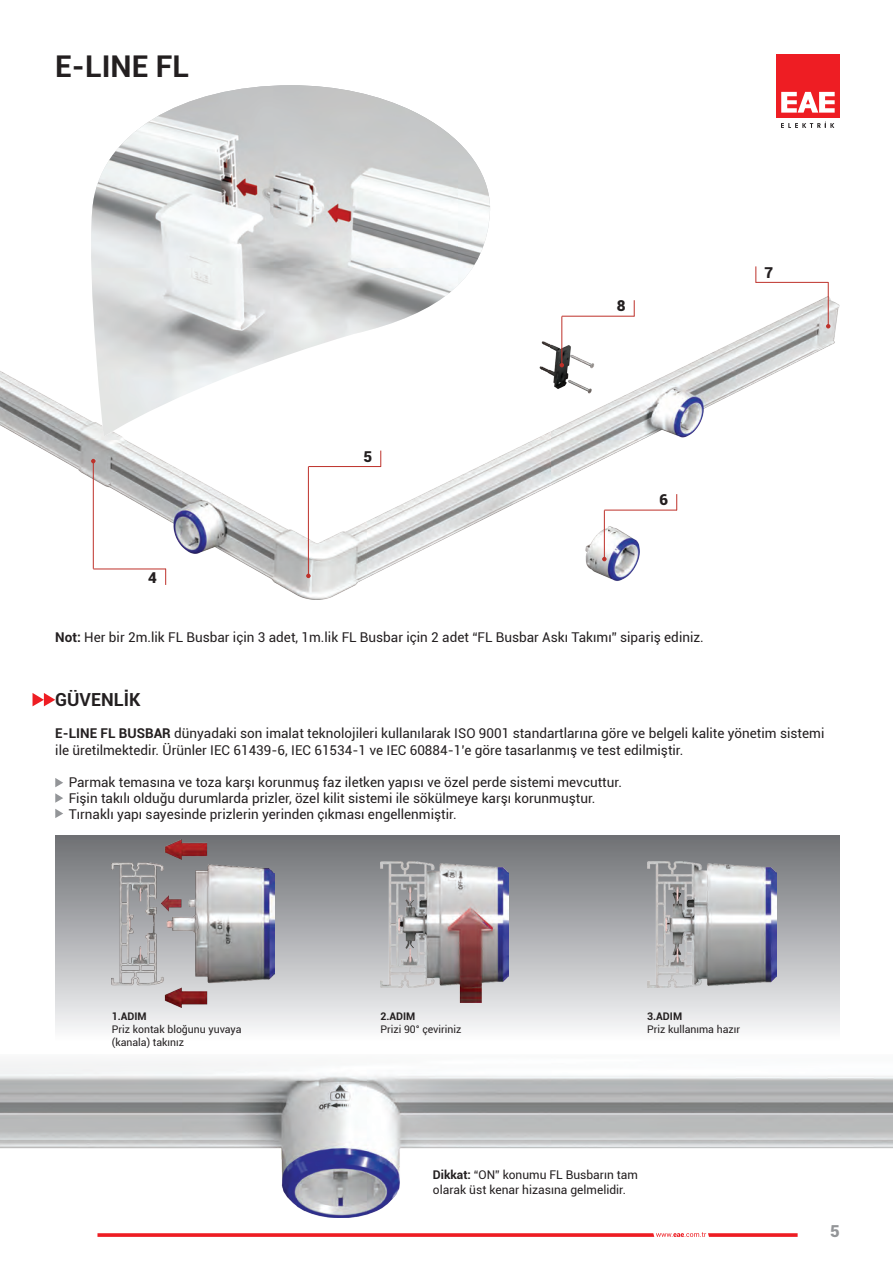
<style>
.page{position:relative;width:893px;height:1263px;background:#fff}
.page>*{position:absolute;margin:0;border:0;box-sizing:border-box;transform-origin:0 0}
.t1{font:700 30px "Roboto";color:#231f20}
.t2{font:700 18px "Roboto";color:#231f20}
.t3{font:900 16.5px "Roboto";color:#939598}
.t4{font:900 15px "Roboto";color:#231f20}
.t5{font:13.5px/16.2px "Roboto";color:#231f20}
.t6{font:12px/14.4px "Roboto";color:#231f20}
.t7{font:10.5px/12.6px "Roboto";color:#231f20}
.t8{font:700 10.5px "Roboto";color:#231f20}
.s1{font-weight:700}
</style>
<div class="page">
<div style="left:776px;top:54px;width:64px;height:64px;background:#ee1d23"></div>
<svg style="left:781px;top:92px;width:54px;height:21px"></svg>
<svg style="left:781px;top:122px;width:53px;height:6px"></svg>
<svg style="left:97px;top:1232px;width:701px;height:5px"></svg>
<img style="left:0;top:266px;width:840px;height:333px">
<svg style="left:33px;top:693px;width:22px;height:13px"></svg>
<svg style="left:55px;top:778px;width:8px;height:9px"></svg>
<svg style="left:55px;top:793px;width:8px;height:10px"></svg>
<svg style="left:55px;top:809px;width:8px;height:9px"></svg>
<div style="left:55px;top:835px;width:785px;height:220px;background:linear-gradient(to bottom,#6d6f73,#fff)"></div>
<img style="left:112px;top:840px;width:163px;height:167px">
<img style="left:380px;top:862px;width:128px;height:140px">
<img style="left:647px;top:861px;width:129px;height:126px">
<img style="left:0;top:1062px;width:893px;height:156px">
<img style="left:90px;top:85px;width:400px;height:352px">
<hr style="left:308px;top:466px;width:73px;height:1px;background:#be312a">
<hr style="left:604px;top:510px;width:73px;height:1px;background:#be312a">
<hr style="left:562px;top:316px;width:72px;height:1px;background:#be312a">
<hr style="left:756px;top:282px;width:72px;height:1px;background:#be312a">
<hr style="left:93px;top:569px;width:73px;height:1px;background:#be312a">
<hr style="left:308px;top:467px;width:1px;height:110px;background:#be312a">
<hr style="left:604px;top:510px;width:1px;height:49px;background:#be312a">
<hr style="left:562px;top:316px;width:1px;height:49px;background:#be312a">
<hr style="left:828px;top:282px;width:1px;height:44px;background:#be312a">
<hr style="left:93px;top:461px;width:1px;height:108px;background:#be312a">
<svg style="left:380px;top:451px;width:1px;height:15px"></svg>
<svg style="left:676px;top:494px;width:1px;height:16px"></svg>
<svg style="left:634px;top:300px;width:1px;height:16px"></svg>
<svg style="left:756px;top:266px;width:1px;height:17px"></svg>
<svg style="left:165px;top:569px;width:1px;height:16px"></svg>
<svg style="left:306px;top:574px;width:5px;height:4px"></svg>
<svg style="left:602px;top:557px;width:5px;height:4px"></svg>
<svg style="left:560px;top:363px;width:4px;height:4px"></svg>
<svg style="left:826px;top:324px;width:4px;height:4px"></svg>
<svg style="left:91px;top:459px;width:5px;height:4px"></svg>
<h1 class="t1" style="left:55px;top:45px;width:135px">E-LINE FL</h1>
<p class="t4" style="left:148px;top:567px;width:10px">4</p>
<p class="t4" style="left:363px;top:446px;width:10px">5</p>
<p class="t4" style="left:617px;top:295px;width:10px">8</p>
<p class="t4" style="left:659px;top:489px;width:10px">6</p>
<p class="t5" style="left:55px;top:628px;width:650px"><span class="s1">Not:</span> Her bir 2m.lik FL Busbar için 3 adet, 1m.lik FL Busbar için 2 adet “FL Busbar Askı Takımı” sipariş ediniz.</p>
<p class="t4" style="left:765px;top:262px;width:10px">7</p>
<h2 class="t2" style="left:55px;top:687px;width:87px">GÜVENLİK</h2>
<p class="t5" style="left:55px;top:725px;width:771px"><span class="s1">E-LINE FL BUSBAR</span> dünyadaki son imalat teknolojileri kullanılarak ISO 9001 standartlarına göre ve belgeli kalite yönetim sistemi ile üretilmektedir. Ürünler IEC 61439-6, IEC 61534-1 ve IEC 60884-1’e göre tasarlanmış ve test edilmiştir.</p>
<p class="t5" style="left:69px;top:774px;width:555px">Parmak temasına ve toza karşı korunmuş faz iletken yapısı ve özel perde sistemi mevcuttur.<br>Fişin takılı olduğu durumlarda prizler, özel kilit sistemi ile sökülmeye karşı korunmuştur.<br>Tırnaklı yapı sayesinde prizlerin yerinden çıkması engellenmiştir.</p>
<p class="t8" style="left:112px;top:1009px;width:36px">1.ADIM</p>
<p class="t7" style="left:112px;top:1022px;width:131px">Priz kontak bloğunu yuvaya (kanala) takınız</p>
<p class="t8" style="left:380px;top:1009px;width:36px">2.ADIM</p>
<p class="t7" style="left:380px;top:1022px;width:82px">Prizi 90° çeviriniz</p>
<p class="t8" style="left:647px;top:1009px;width:36px">3.ADIM</p>
<p class="t7" style="left:647px;top:1022px;width:94px">Priz kullanıma hazır</p>
<p class="t6" style="left:433px;top:1167px;width:207px"><span class="s1">Dikkat:</span> “ON” konumu FL Busbarın tam olarak üst kenar hizasına gelmelidir.</p>
<p class="t3" style="left:830px;top:1219px;width:11px">5</p>
</div>
